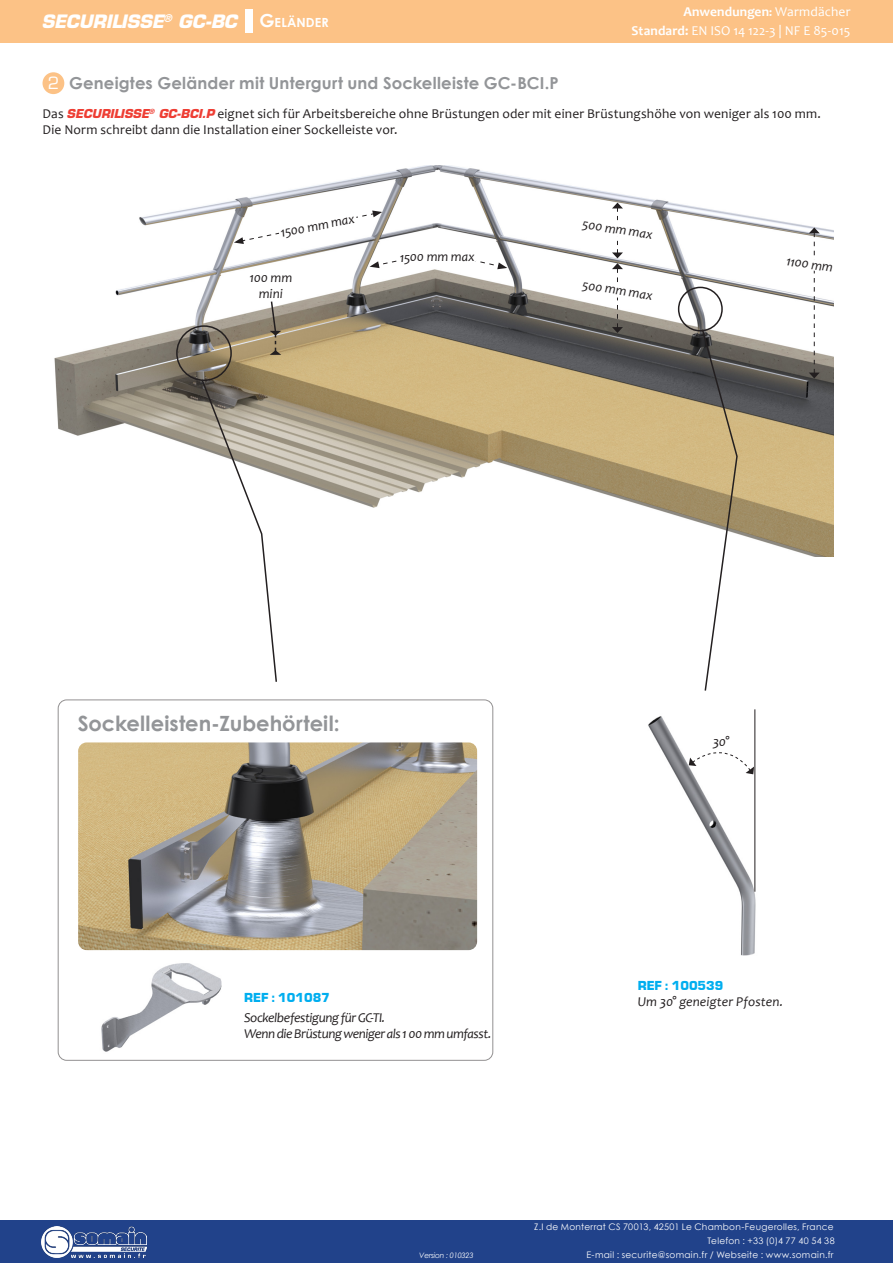
<style>
.page{position:relative;width:893px;height:1263px;background:#fff}
.page>*{position:absolute;margin:0;border:0;box-sizing:border-box;transform-origin:0 0}
.t1{font:700 21px "Century Gothic";color:#939598}
.t2{font:italic 700 18px "Eurostile LT Std";letter-spacing:-.01em;color:#fff}
.t3{font:700 16.5px "Century Gothic";letter-spacing:.01em;color:#939598}
.t4{font:16.5px "Eurostile";color:#fff}
.t5{font:13.5px "Candara";letter-spacing:.01em;color:#231f20}
.t6{font:italic 13.5px "Candara";letter-spacing:-.03em;color:#231f20}
.t7{font:13.5px/18.9px "Candara";color:#fff;text-align:right}
.t8{font:italic 13.5px "Candara";letter-spacing:.01em;color:#231f20}
.t9{font:900 13.5px "Eurostile Becker";color:#00aeef}
.t10{font:italic 13.5px/16.2px "Candara";color:#231f20;text-align:center}
.t11{font:9px/13.8px "Century Gothic";letter-spacing:.03em;color:#fff;text-align:right}
.t12{font:italic 7.5px "Century Gothic";letter-spacing:-.025em;color:#fff}
.s1{font-family:"Century Gothic";font-style:normal}
.s2{font-family:"Century Gothic";font-style:normal;font-size:12.6px}
.s3{font-weight:700}
.s4{font-weight:700;font-size:12px}
.s5{font-family:"Eurostile LT Std";font-weight:700;font-style:italic;font-size:12px;color:#ee3e34}
</style>
<div class="page">
<div style="left:0;top:1220px;width:893px;height:43px;background:#21428a"></div>
<img style="left:42px;top:1226px;width:104px;height:31px">
<div style="left:0;top:0;width:893px;height:43px;background:#fcc286"></div>
<div style="left:245px;top:9px;width:7px;height:24px;background:#fff"></div>
<img style="left:54px;top:166px;width:779px;height:390px">
<div style="left:43px;top:72px;width:21px;height:22px;background:#fcc286;border-radius:50%"></div>
<svg style="left:270px;top:300px;width:11px;height:55px"></svg>
<div style="left:176px;top:325px;width:56px;height:56px;border:2px solid #231f20;border-radius:50%"></div>
<svg style="left:200px;top:378px;width:78px;height:304px"></svg>
<svg style="left:572px;top:203px;width:91px;height:130px"></svg>
<svg style="left:779px;top:227px;width:55px;height:151px"></svg>
<svg style="left:234px;top:211px;width:148px;height:33px"></svg>
<svg style="left:370px;top:251px;width:137px;height:18px"></svg>
<img style="left:648px;top:709px;width:108px;height:247px">
<svg style="left:689px;top:747px;width:65px;height:27px"></svg>
<hr style="left:755px;top:709px;width:1px;height:183px;background:#231f20">
<div style="left:678px;top:287px;width:45px;height:45px;border:2px solid #231f20;border-radius:50%"></div>
<svg style="left:701px;top:328px;width:37px;height:363px"></svg>
<img style="left:78px;top:742px;width:399px;height:208px">
<img style="left:101px;top:963px;width:121px;height:89px">
<h2 class="t2" style="left:41px;top:10px;width:289px">SECURILISSE<sup>®</sup> GC-BC <span class="s1">G</span><span class="s2">ELÄNDER</span></h2>
<p class="t7" style="left:632px;top:2px;width:220px"><span class="s3">Anwendungen</span><span class="s4">:</span> Warmdächer<br><span class="s3">Standard:</span> EN ISO 14 122-3 | NF E 85-015</p>
<p class="t4" style="left:48px;top:73px;width:13px">2</p>
<p class="t3" style="left:69px;top:71px;width:491px">Geneigtes Geländer mit Untergurt und Sockelleiste GC-BCI.P</p>
<p class="t5" style="left:43px;top:105px;width:780px">Das <span class="s5">SECURILISSE</span><sup>®</sup> <span class="s5">GC-BCI.P</span> eignet sich für Arbeitsbereiche ohne Brüstungen oder mit einer Brüstungshöhe von weniger als 100 mm.</p>
<p class="t5" style="left:43px;top:121px;width:357px">Die Norm schreibt dann die Installation einer Sockelleiste vor.</p>
<p class="t6" style="left:279px;top:224px;width:77px;rotate:-11deg">1500 mm max</p>
<p class="t10" style="left:249px;top:269px;width:44px">100 mm mini</p>
<p class="t6" style="left:400px;top:248px;width:77px">1500 mm max</p>
<p class="t6" style="left:584px;top:215px;width:72px;rotate:9deg">500 mm max</p>
<p class="t6" style="left:584px;top:276px;width:72px;rotate:9deg">500 mm max</p>
<p class="t6" style="left:788px;top:252px;width:49px;rotate:9deg">1100 mm</p>
<p class="t1" style="left:78px;top:708px;width:263px">Sockelleisten-Zubehörteil:</p>
<p class="t6" style="left:713px;top:733px;width:18px">30°</p>
<p class="t9" style="left:244px;top:990px;width:87px">REF : 101087</p>
<p class="t6" style="left:244px;top:1009px;width:143px">Sockelbefestigung für GC-TI.</p>
<p class="t6" style="left:244px;top:1025px;width:249px">Wenn die Brüstung weniger als 1 00 mm umfasst.</p>
<p class="t9" style="left:638px;top:978px;width:87px">REF : 100539</p>
<p class="t8" style="left:638px;top:993px;width:147px">Um 30° geneigter Pfosten.</p>
<p class="t11" style="left:534px;top:1220px;width:302px">Z.I de Monterrat CS 70013, 42501 Le Chambon-Feugerolles, France<br>Telefon : +33 (0)4 77 40 54 38</p>
<p class="t12" style="left:419px;top:1250px;width:56px">Version : 010323</p>
<p class="t11" style="left:586px;top:1248px;width:249px">E-mail : securite@somain.fr / Webseite : www.somain.fr</p>
</div>
